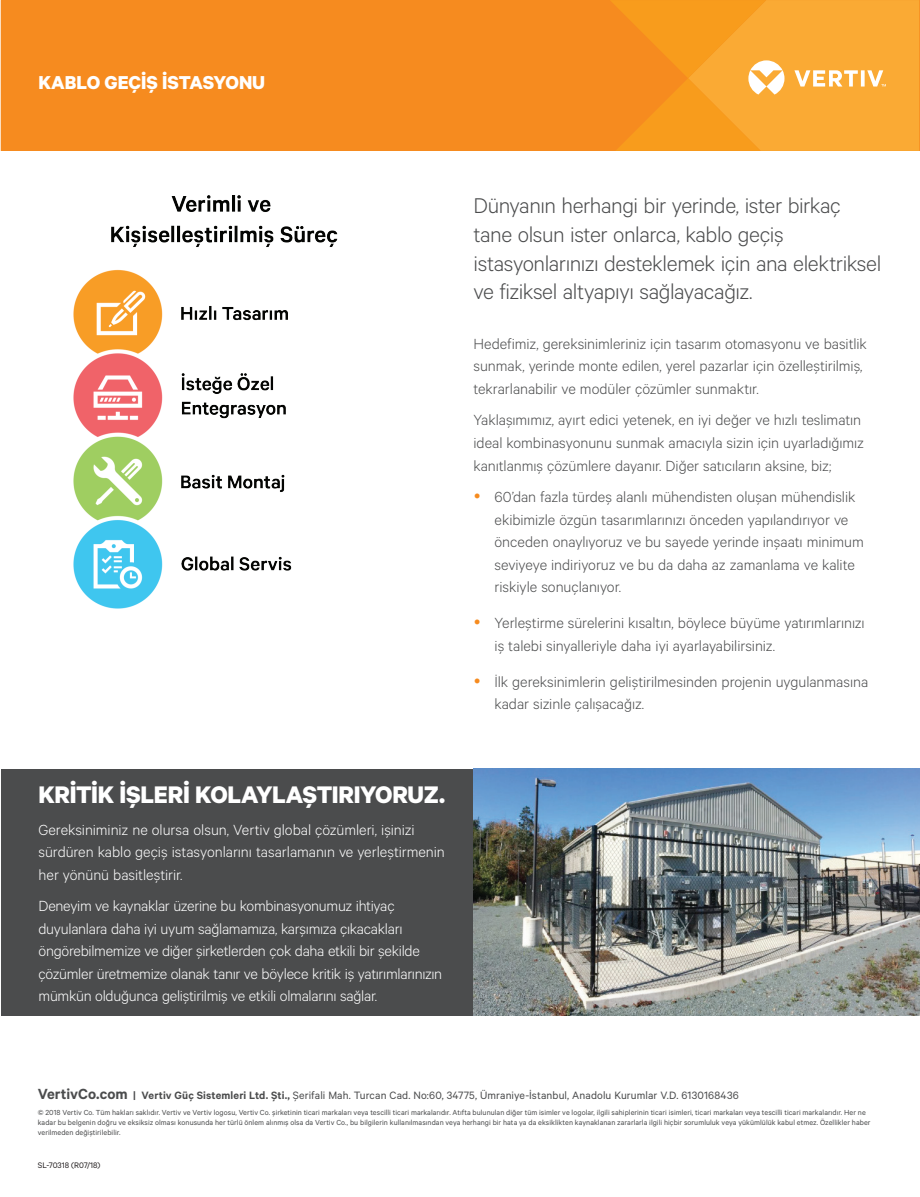
<style>
.page{position:relative;width:920px;height:1197px;background:#fff}
.page>*{position:absolute;margin:0;border:0;box-sizing:border-box;transform-origin:0 0}
.t1{font:700 27px "Calibre";letter-spacing:-.015em;color:#fff}
.t2{font:300 24px/28.8px "Calibre";letter-spacing:-.02em;color:#4b4c4d}
.t3{font:700 21px "Calibre";color:#fff}
.t4{font:300 16.5px/22.5px "Calibre";letter-spacing:-.005em;color:#4b4c4d}
.t5{font:300 16.5px/22.5px "Calibre";letter-spacing:-.015em;color:#fff}
.t6{font:12px "Calibre";letter-spacing:.01em;color:#4b4c4d}
.t7{font:9px "Calibre";color:#231f20}
.t8{font:8.25px/9.8px "Calibre";letter-spacing:.005em;color:#4b4c4d}
.s1{font-weight:600;font-size:16.5px}
.s2{font-weight:600}
</style>
<div class="page">
<div style="left:1px;top:0;width:608px;height:151px;background:#f68b1f"></div>
<div style="left:1px;top:769px;width:918px;height:246px;background:#4b4c4d"></div>
<img style="left:73px;top:195px;width:265px;height:414px">
<img style="left:473px;top:768px;width:446px;height:247px">
<svg style="left:609px;top:0;width:311px;height:151px;background:#f9a431"></svg>
<p class="t3" style="left:39px;top:69px;width:228px">KABLO GEÇİŞ İSTASYONU</p>
<h1 class="t1" style="left:39px;top:778px;width:408px">KRİTİK İŞLERİ KOLAYLAŞTIRIYORUZ.</h1>
<p class="t5" style="left:39px;top:817px;width:408px">Gereksiniminiz ne olursa olsun, Vertiv global çözümleri, işinizi sürdüren kablo geçiş istasyonlarını tasarlamanın ve yerleştirmenin her yönünü basitleştirir.</p>
<p class="t5" style="left:39px;top:894px;width:405px">Deneyim ve kaynaklar üzerine bu kombinasyonumuz ihtiyaç duyulanlara daha iyi uyum sağlamamıza, karşımıza çıkacakları öngörebilmemize ve diğer şirketlerden çok daha etkili bir şekilde çözümler üretmemize olanak tanır ve böylece kritik iş yatırımlarınızın mümkün olduğunca geliştirilmiş ve etkili olmalarını sağlar.</p>
<h2 class="t2" style="left:473px;top:190px;width:409px">Dünyanın herhangi bir yerinde, ister birkaç tane olsun ister onlarca, kablo geçiş istasyonlarınızı desteklemek için ana elektriksel ve fiziksel altyapıyı sağlayacağız.</h2>
<p class="t4" style="left:473px;top:332px;width:395px">Hedefimiz, gereksinimleriniz için tasarım otomasyonu ve basitlik sunmak, yerinde monte edilen, yerel pazarlar için özelleştirilmiş, tekrarlanabilir ve modüler çözümler sunmaktır.</p>
<p class="t4" style="left:473px;top:408px;width:392px">Yaklaşımımız, ayırt edici yetenek, en iyi değer ve hızlı teslimatın ideal kombinasyonunu sunmak amacıyla sizin için uyarladığımız kanıtlanmış çözümlere dayanır. Diğer satıcıların aksine, biz;</p>
<p class="t4" style="left:494px;top:485px;width:371px">60’dan fazla türdeş alanlı mühendisten oluşan mühendislik ekibimizle özgün tasarımlarınızı önceden yapılandırıyor ve önceden onaylıyoruz ve bu sayede yerinde inşaatı minimum seviyeye indiriyoruz ve bu da daha az zamanlama ve kalite riskiyle sonuçlanıyor.</p>
<p class="t4" style="left:494px;top:611px;width:372px">Yerleştirme sürelerini kısaltın, böylece büyüme yatırımlarınızı iş talebi sinyalleriyle daha iyi ayarlayabilirsiniz.</p>
<p class="t4" style="left:494px;top:669px;width:375px">İlk gereksinimlerin geliştirilmesinden projenin uygulanmasına kadar sizinle çalışacağız.</p>
<p class="t6" style="left:38px;top:1087px;width:702px"><span class="s1">VertivCo.com</span> <span class="s2">| Vertiv Güç Sistemleri Ltd. Şti.,</span> Şerifali Mah. Turcan Cad. No:60, 34775, Ümraniye-İstanbul, Anadolu Kurumlar V.D. 6130168436</p>
<p class="t8" style="left:38px;top:1107px;width:834px">© 2018 Vertiv Co. Tüm hakları saklıdır. Vertiv ve Vertiv logosu, Vertiv Co. şirketinin ticari markaları veya tescilli ticari markalarıdır. Atıfta bulunulan diğer tüm isimler ve logolar, ilgili sahiplerinin ticari isimleri, ticari markaları veya tescilli ticari markalarıdır. Her ne kadar bu belgenin doğru ve eksiksiz olması konusunda her türlü önlem alınmış olsa da Vertiv Co., bu bilgilerin kullanılmasından veya herhangi bir hata ya da eksiklikten kaynaklanan zararlarla ilgili hiçbir sorumluluk veya yükümlülük kabul etmez. Özellikler haber verilmeden değiştirilebilir.</p>
<p class="t7" style="left:38px;top:1160px;width:64px">SL-70318 (R07/18)</p>
</div>
